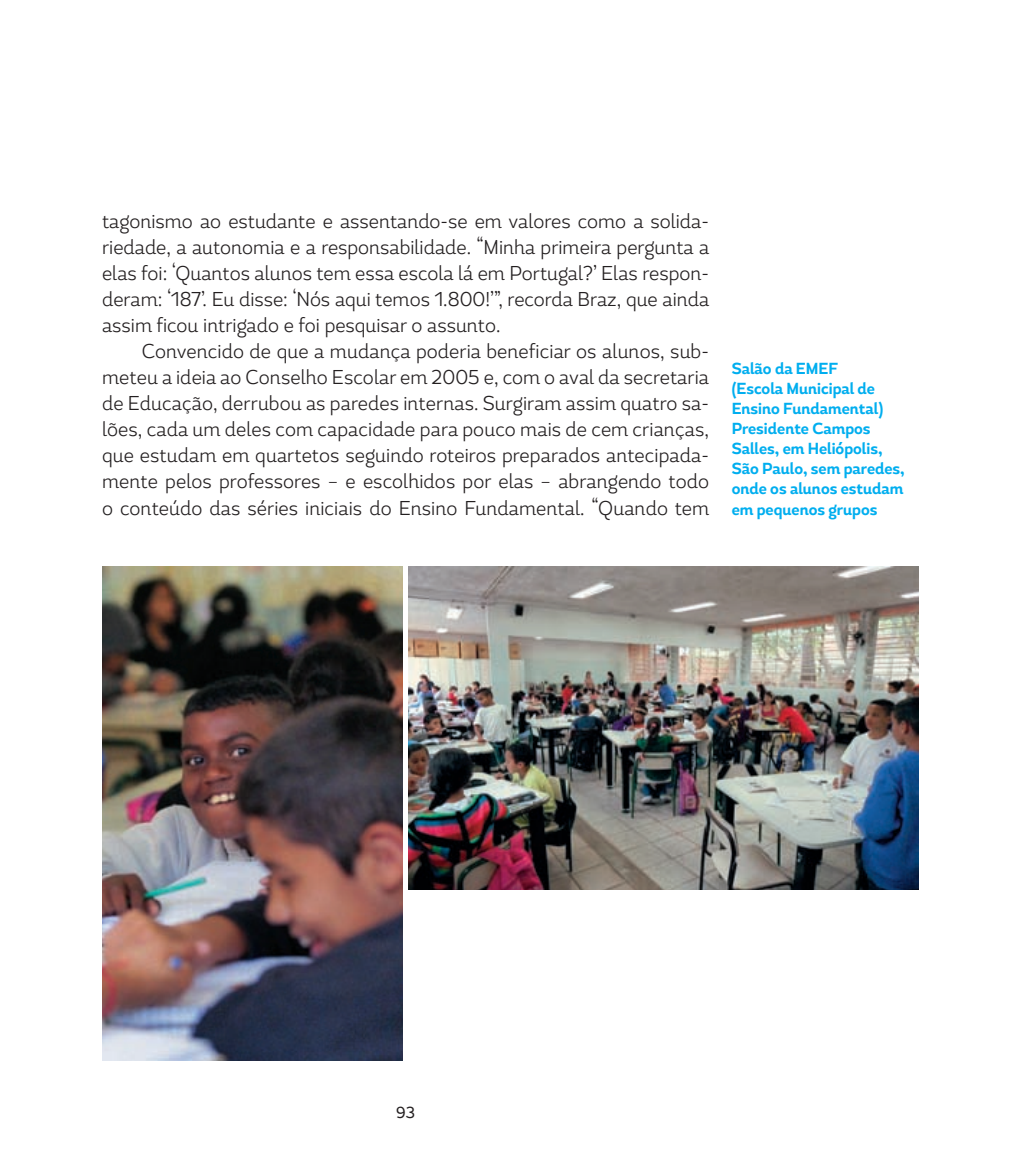
<style>
.page{position:relative;width:1021px;height:1163px;background:#fff}
.page>*{position:absolute;margin:0;border:0;box-sizing:border-box;transform-origin:0 0}
.t1{font:300 20px/26px "Magallanes Cond";color:#231f20;text-align:justify}
.t2{font:700 16px/20px "Magallanes Cond";color:#00aeef}
.t3{font:16px "Magallanes Cond";color:#231f20}
</style>
<div class="page">
<img style="left:102px;top:566px;width:301px;height:494px">
<img style="left:408px;top:566px;width:510px;height:323px">
<p class="t1" style="left:102px;top:208px;width:608px">tagonismo ao estudante e assentando-se em valores como a solida&shy;riedade, a autonomia e a responsabilidade. “Minha primeira pergunta a elas foi: ‘Quantos alunos tem essa escola lá em Portugal?’ Elas respon&shy;deram: ‘187’. Eu disse: ‘Nós aqui temos 1.800!’”, recorda Braz, que ainda assim ficou intrigado e foi pesquisar o assunto.</p>
<p class="t1" style="left:102px;top:338px;width:608px;text-indent:40px">Convencido de que a mudança poderia beneficiar os alunos, sub&shy;meteu a ideia ao Conselho Escolar em 2005 e, com o aval da secretaria de Educação, derrubou as paredes internas. Surgiram assim quatro sa&shy;lões, cada um deles com capacidade para pouco mais de cem crianças, que estudam em quartetos seguindo roteiros preparados antecipada&shy;mente pelos professores – e escolhidos por elas – abrangendo todo o conteúdo das séries iniciais do Ensino Fundamental. “Quando tem</p>
<p class="t2" style="left:731px;top:359px;width:174px">Salão da EMEF<br>(Escola Municipal de<br>Ensino Fundamental)<br>Presidente Campos<br>Salles, em Heliópolis,<br>São Paulo, sem paredes, onde os alunos estudam em pequenos grupos</p>
<p class="t3" style="left:396px;top:1102px;width:20px">93</p>
</div>
